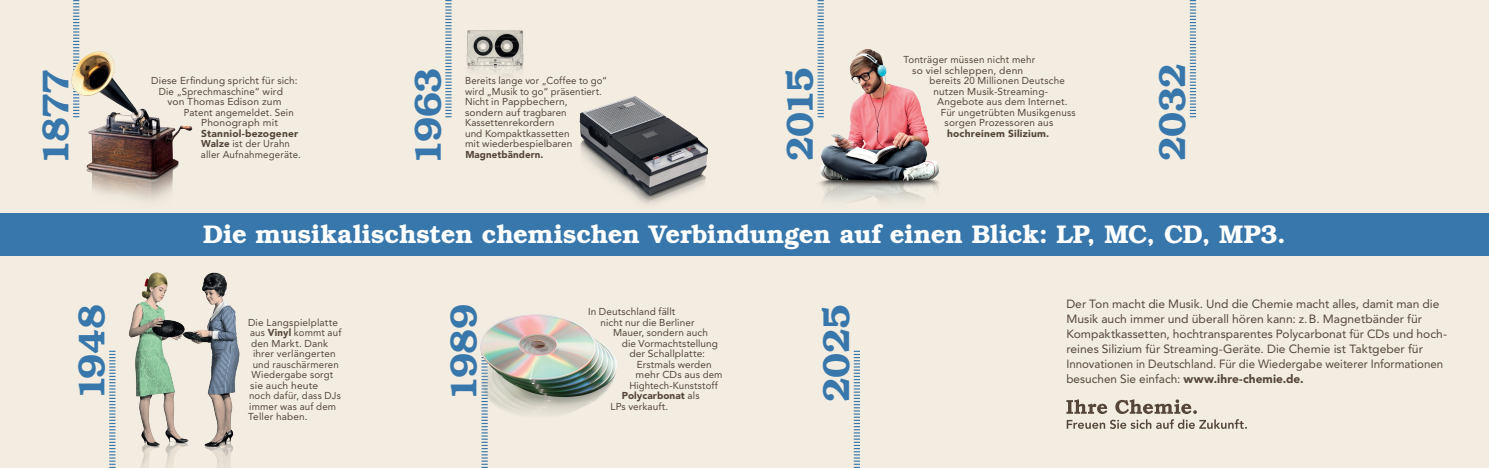
<style>
.page{position:relative;width:1489px;height:468px;background:#fff}
.page>*{position:absolute;margin:0;border:0;box-sizing:border-box;transform-origin:0 0}
.t1{font:600 37.5px "Bookman Std";letter-spacing:-.01em;color:#3877ab}
.t2{font:600 25.62px "Bookman Std";letter-spacing:-.005em;color:#fff}
.t3{font:11.88px/15px "Avenir LT Std";color:#564539}
.t4{font:10px/10.5px "Avenir LT Std";letter-spacing:.015em;color:#564539}
.t5{font:900 10px "Avenir LT Std";letter-spacing:.015em;color:#564539}
.s1{font-weight:900}
.s2{font-weight:400}
</style>
<div class="page">
<div style="left:0;top:0;width:1488px;height:468px;background:#f3ede1"></div>
<svg style="left:1066px;top:399px;width:180px;height:30px"></svg>
<svg style="left:817px;top:0;width:6px;height:20px"></svg>
<svg style="left:1189px;top:0;width:6px;height:117px"></svg>
<svg style="left:73px;top:0;width:6px;height:39px"></svg>
<svg style="left:481px;top:432px;width:6px;height:36px"></svg>
<svg style="left:853px;top:351px;width:7px;height:117px"></svg>
<svg style="left:445px;top:0;width:6px;height:117px"></svg>
<img style="left:480px;top:314px;width:137px;height:117px">
<img style="left:466px;top:30px;width:58px;height:47px">
<img style="left:71px;top:40px;width:122px;height:161px">
<img style="left:95px;top:255px;width:170px;height:213px">
<img style="left:579px;top:96px;width:129px;height:109px">
<img style="left:817px;top:22px;width:123px;height:180px">
<div style="left:0;top:213px;width:1488px;height:42px;background:#3877ab"></div>
<h1 class="t1" style="left:33px;top:165px;width:97px;rotate:-90deg">1877</h1>
<h1 class="t1" style="left:777px;top:161px;width:96px;rotate:-90deg">2015</h1>
<h1 class="t1" style="left:405px;top:165px;width:99px;rotate:-90deg">1963</h1>
<p class="t4" style="left:465px;top:75px;width:144px">Bereits lange vor „Coffee to go“ wird „Musik to go“ präsentiert.<br>Nicht in Pappbechern, sondern auf tragbaren<br>Kassettenrekordern<br>und Kompaktkassetten<br>mit wiederbespielbaren</p>
<p class="t4" style="left:151px;top:75px;width:148px">Diese Erfindung spricht für sich:</p>
<p class="t4" style="left:159px;top:86px;width:126px">Die „Sprechmaschine“ wird</p>
<p class="t4" style="left:167px;top:96px;width:116px">von Thomas Edison zum</p>
<p class="t4" style="left:184px;top:107px;width:112px">Patent angemeldet. Sein</p>
<p class="t4" style="left:201px;top:117px;width:78px">Phonograph mit</p>
<p class="t4" style="left:201px;top:128px;width:101px"><span class="s1">Stanniol-bezogener<br>Walze</span> ist der Urahn aller Aufnahmegeräte.</p>
<p class="t5" style="left:465px;top:148px;width:79px">Magnetbändern.</p>
<p class="t4" style="left:903px;top:54px;width:133px;text-align:center">Tonträger müssen nicht mehr so viel schleppen, denn</p>
<p class="t4" style="left:929px;top:75px;width:137px">bereits 20 Millionen Deutsche</p>
<p class="t4" style="left:933px;top:86px;width:116px">nutzen Musik-Streaming-</p>
<p class="t4" style="left:937px;top:96px;width:132px">Angebote aus dem Internet.</p>
<p class="t4" style="left:940px;top:107px;width:136px">Für ungetrübten Musikgenuss</p>
<p class="t4" style="left:944px;top:117px;width:110px">sorgen Prozessoren aus</p>
<p class="t5" style="left:947px;top:127px;width:104px">hochreinem Silizium.</p>
<h1 class="t1" style="left:1150px;top:161px;width:99px;rotate:-90deg">2032</h1>
<h2 class="t2" style="left:203px;top:219px;width:1084px">Die musikalischsten chemischen Verbindungen auf einen Blick: LP, MC, CD, MP3.</h2>
<h1 class="t1" style="left:70px;top:400px;width:97px;rotate:-90deg">1948</h1>
<h1 class="t1" style="left:441px;top:401px;width:98px;rotate:-90deg">1989</h1>
<h1 class="t1" style="left:814px;top:402px;width:100px;rotate:-90deg">2025</h1>
<p class="t4" style="left:588px;top:306px;width:89px">In Deutschland fällt</p>
<p class="t4" style="left:600px;top:317px;width:95px">nicht nur die Berliner</p>
<p class="t4" style="left:613px;top:327px;width:96px">Mauer, sondern auch</p>
<p class="t4" style="left:622px;top:338px;width:98px">die Vormachtstellung</p>
<p class="t4" style="left:629px;top:348px;width:77px">der Schallplatte:</p>
<p class="t4" style="left:637px;top:359px;width:76px">Erstmals werden</p>
<p class="t4" style="left:635px;top:369px;width:88px">mehr CDs aus dem</p>
<p class="t4" style="left:629px;top:380px;width:90px">Hightech-Kunststoff</p>
<p class="t5" style="left:622px;top:389px;width:79px">Polycarbonat <span class="s2">als</span></p>
<p class="t4" style="left:610px;top:401px;width:59px">LPs verkauft.</p>
<p class="t4" style="left:248px;top:317px;width:92px">Die Langspielplatte</p>
<p class="t4" style="left:250px;top:327px;width:93px">aus <span class="s1">Vinyl</span> kommt auf</p>
<p class="t4" style="left:251px;top:338px;width:78px">den Markt. Dank</p>
<p class="t4" style="left:253px;top:348px;width:84px">ihrer verlängerten</p>
<p class="t4" style="left:253px;top:359px;width:88px">und rauschärmeren</p>
<p class="t4" style="left:251px;top:369px;width:83px">Wiedergabe sorgt</p>
<p class="t4" style="left:250px;top:380px;width:70px">sie auch heute</p>
<p class="t4" style="left:249px;top:390px;width:93px">noch dafür, dass DJs</p>
<p class="t4" style="left:249px;top:401px;width:88px">immer was auf dem</p>
<p class="t4" style="left:248px;top:411px;width:61px">Teller haben.</p>
<p class="t3" style="left:1066px;top:296px;width:381px">Der Ton macht die Musik. Und die Chemie macht alles, damit man die Musik auch immer und überall hören kann: z.B. Magnetbänder für Kompaktkassetten, hochtransparentes Polycarbonat für CDs und hoch&shy;reines Silizium für Streaming-Geräte. Die Chemie ist Taktgeber für Innovationen in Deutschland. Für die Wiedergabe weiterer Informationen besuchen Sie einfach: <span class="s1">www.ihre-chemie.de.</span></p>
</div>
